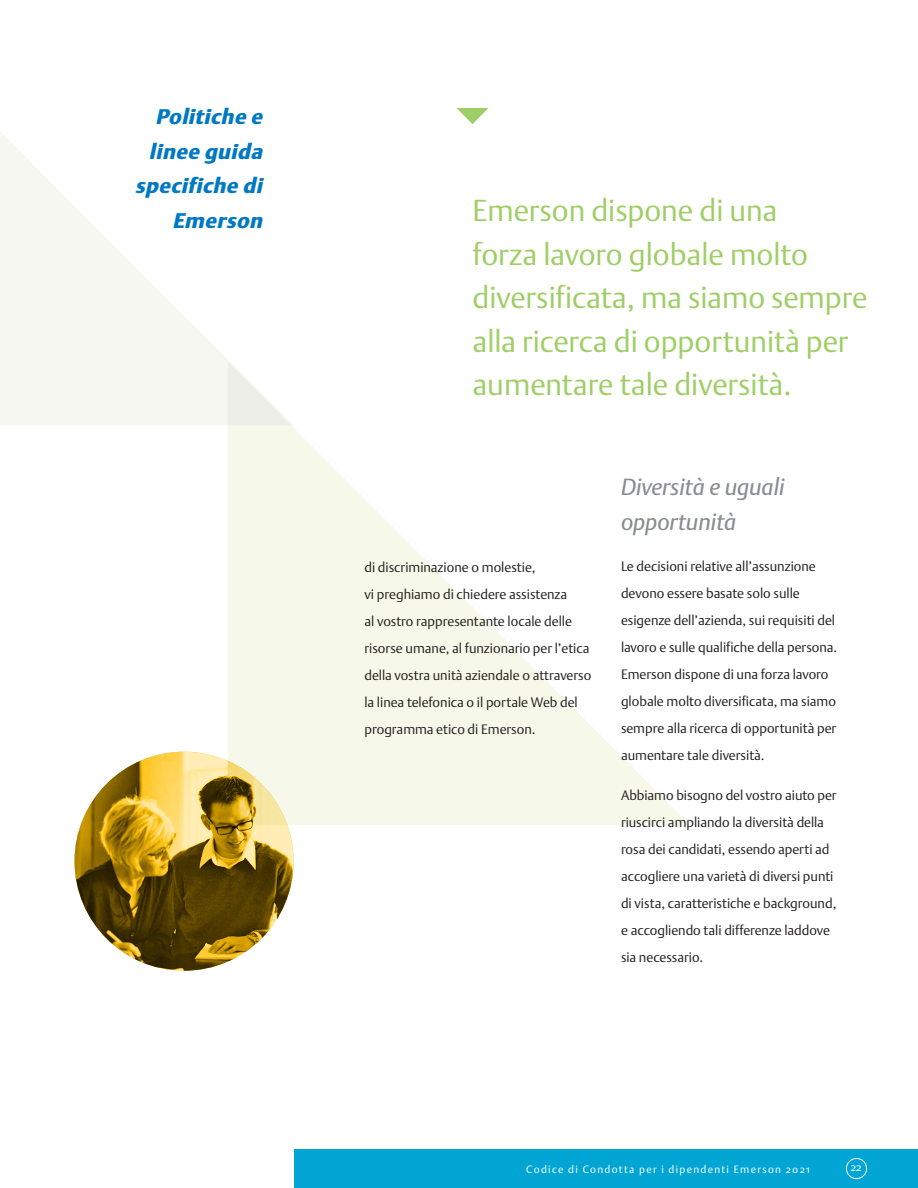
<style>
.page{position:relative;width:918px;height:1188px;background:#fff}
.page>*{position:absolute;margin:0;border:0;box-sizing:border-box;transform-origin:0 0}
.t1{font:300 30px/43.5px "DTL Argo ST";color:#9fce66}
.t2{font:italic 23.1px/35.2px "DTL Argo ST";color:#8a8c8f}
.t3{font:italic 900 21px/34.5px "DTL Argo ST";color:#0079c2;text-align:right}
.t4{font:300 13.5px/27px "DTL Argo ST";color:#231f20}
.t5{font:300 10.8px "DTL Argo ST";color:#fff}
.t6{font:300 10.5px "DTL Argo ST";letter-spacing:.125em;color:#fff}
</style>
<div class="page">
<svg style="left:457px;top:108px;width:31px;height:16px"></svg>
<div style="left:294px;top:1149px;width:624px;height:39px;background:#00a5d3"></div>
<div style="left:846px;top:1158px;width:21px;height:21px;border:1px solid #fff;border-radius:50%"></div>
<svg style="left:75px;top:752px;width:219px;height:219px;background:#91741e"></svg>
<svg style="left:228px;top:426px;width:462px;height:399px;fill:#f6f9e9"></svg>
<div style="left:0;top:0;width:294px;height:426px;background:linear-gradient(to right,#fafaf5,#fffffe)"></div>
<h3 class="t3" style="left:135px;top:99px;width:134px">Politiche e linee guida specifiche di<br>Emerson</h3>
<h1 class="t1" style="left:472px;top:189px;width:397px">Emerson dispone di una<br>forza lavoro globale molto diversificata, ma siamo sempre alla ricerca di opportunità per aumentare tale diversità.</h1>
<p class="t4" style="left:364px;top:553px;width:228px">di discriminazione o molestie,<br>vi preghiamo di chiedere assistenza<br>al vostro rappresentante locale delle risorse umane, al funzionario per l’etica della vostra unità aziendale o attraverso la linea telefonica o il portale Web del programma etico di Emerson.</p>
<h2 class="t2" style="left:621px;top:469px;width:165px">Diversità e uguali opportunità</h2>
<p class="t4" style="left:621px;top:553px;width:218px">Le decisioni relative all’assunzione devono essere basate solo sulle esigenze dell’azienda, sui requisiti del lavoro e sulle qualifiche della persona.<br>Emerson dispone di una forza lavoro globale molto diversificata, ma siamo sempre alla ricerca di opportunità per aumentare tale diversità.</p>
<p class="t4" style="left:621px;top:782px;width:217px">Abbiamo bisogno del vostro aiuto per riuscirci ampliando la diversità della rosa dei candidati, essendo aperti ad accogliere una varietà di diversi punti di vista, caratteristiche e background, e accogliendo tali differenze laddove sia necessario.</p>
<p class="t6" style="left:526px;top:1163px;width:285px">Codice di Condotta per i dipendenti Emerson 2021</p>
<p class="t5" style="left:851px;top:1161px;width:12px">22</p>
</div>
